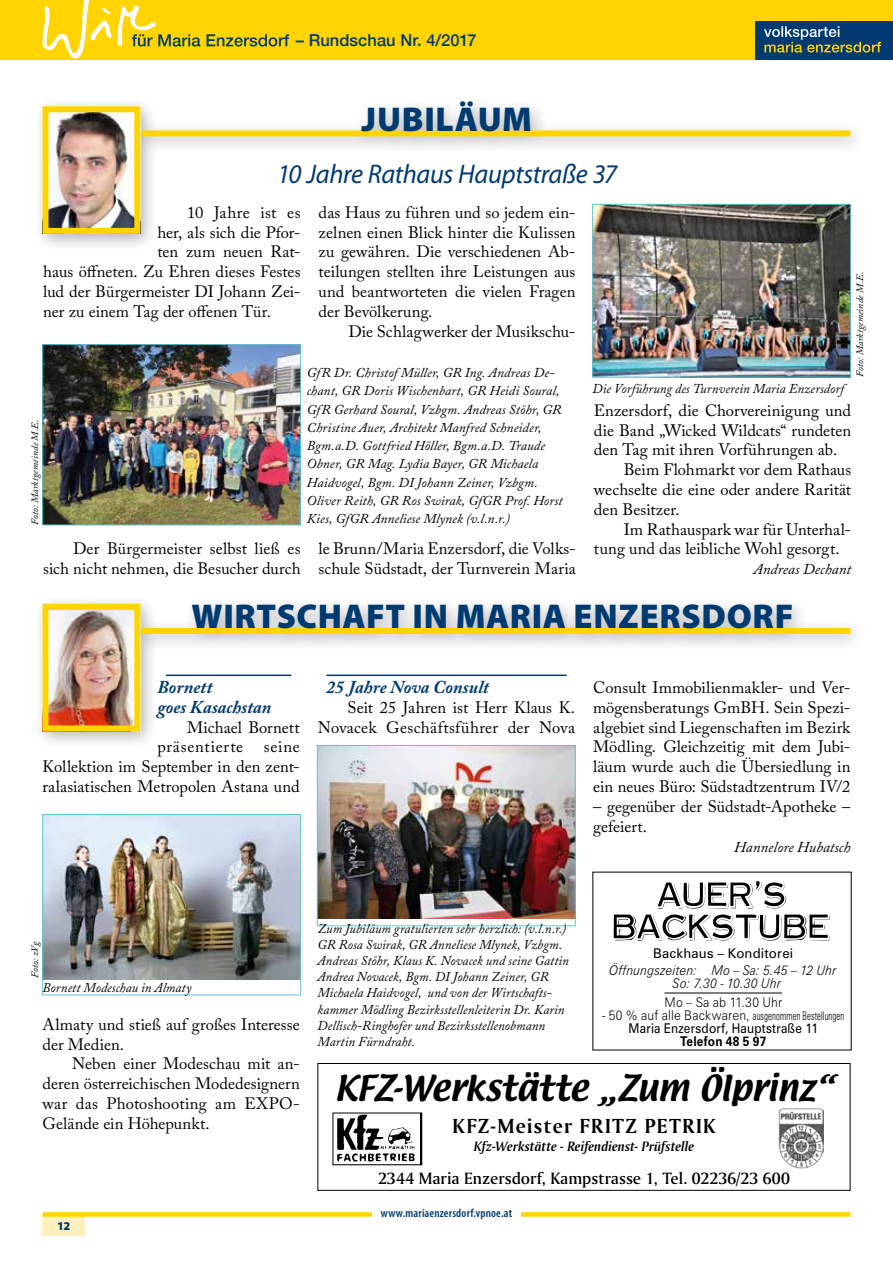
<style>
.page{position:relative;width:893px;height:1263px;background:#fff}
.page>*{position:absolute;margin:0;border:0;box-sizing:border-box;transform-origin:0 0}
.t1{font:900 34.5px "Myriad Pro";letter-spacing:.02em;color:#003a70}
.t2{font:31.5px "Textile";letter-spacing:-.005em;color:#000}
.t3{font:italic 27px "Myriad Pro";letter-spacing:-.015em;color:#003a70}
.t4{font:21.45px "Amerigo BT Bold A";letter-spacing:.065em;color:#000}
.t5{font:italic 700 18px/19.8px "Adobe Caslon Pro";color:#003a70}
.t6{font:17.25px "Amerigo BT Medium A";letter-spacing:.005em;color:#000}
.t7{font:16.5px/19.8px "Adobe Caslon Pro";letter-spacing:.005em;color:#000;text-align:right}
.t8{font:500 16.5px "Helvetica Neue";letter-spacing:.005em;color:#003a70}
.t9{font:italic 15px "Adobe Caslon Pro";color:#000}
.t10{font:14.25px "Amerigo BT Bold Italic A";letter-spacing:.005em;color:#000}
.t11{font:italic 13.5px/16.2px "Adobe Caslon Pro";letter-spacing:.01em;color:#000;scale:.96 1}
.t12{font:italic 13.5px/18.3px "Adobe Caslon Pro";letter-spacing:.01em;color:#000}
.t13{font:italic 300 13.5px/12.8px "Zurich BT";letter-spacing:.015em;color:#000;scale:.9 1}
.t14{font:13.5px "Zurich BT";letter-spacing:.015em;color:#000;scale:.9 1}
.t15{font:13.5px "Zurich BT";letter-spacing:.015em;color:#000}
.t16{font:300 13.5px "Zurich BT";letter-spacing:.015em;color:#000;scale:.9 1}
.t17{font:700 13.5px "Zurich BT";letter-spacing:.015em;color:#000;scale:.9 1}
.t18{font:300 condensed 12px "Zurich BT";letter-spacing:.015em;color:#000;scale:.73 1}
.t19{font:600 condensed 12px "Myriad Pro";letter-spacing:.015em;color:#003a70}
.t20{font:900 12px "Myriad Pro";color:#003a70}
.t21{font:italic 9.75px "Adobe Caslon Pro";letter-spacing:.02em;color:#000}
.s1{font-stretch:normal;font-size:13.5px}
</style>
<div class="page">
<div style="left:0;top:0;width:893px;height:59px;background:#ffd400"></div>
<div style="left:755px;top:21px;width:138px;height:38px;background:#003a70"></div>
<svg style="left:764px;top:26px;width:117px;height:27px"></svg>
<svg style="left:41px;top:0;width:248px;height:60px"></svg>
<div style="left:43px;top:1214px;width:42px;height:21px;background:#fff0bd"></div>
<div style="left:43px;top:1212px;width:807px;height:5px;background:#ffd400"></div>
<div style="left:372px;top:1203px;width:149px;height:20px;background:#fff"></div>
<div style="left:317px;top:1063px;width:533px;height:128px;border:1px solid #000"></div>
<img style="left:337px;top:1115px;width:78px;height:47px">
<div style="left:333px;top:1113px;width:89px;height:52px;border:1px solid #000"></div>
<img style="left:778px;top:1108px;width:45px;height:60px">
<div style="left:32px;top:92px;width:836px;height:160px;background:#000;opacity:.3"></div>
<div style="left:43px;top:130px;width:807px;height:6px;background:#ffd400"></div>
<img style="left:50px;top:113px;width:83px;height:114px">
<div style="left:43px;top:106px;width:97px;height:128px;border:6px solid #ffd400"></div>
<img style="left:594px;top:206px;width:255px;height:169px">
<div style="left:592px;top:204px;width:259px;height:173px;border:1px solid #62c3d0"></div>
<img style="left:45px;top:346px;width:254px;height:177px">
<div style="left:43px;top:344px;width:258px;height:181px;border:1px solid #62c3d0"></div>
<img style="left:45px;top:816px;width:254px;height:163px">
<div style="left:43px;top:814px;width:258px;height:181px;border:1px solid #62c3d0"></div>
<img style="left:319px;top:750px;width:254px;height:168px">
<div style="left:317px;top:745px;width:258px;height:181px;border:1px solid #62c3d0"></div>
<div style="left:32px;top:594px;width:836px;height:156px;background:#000;opacity:.3"></div>
<div style="left:135px;top:628px;width:715px;height:6px;background:#ffd400"></div>
<img style="left:50px;top:611px;width:83px;height:113px">
<div style="left:43px;top:604px;width:97px;height:127px;border:6px solid #ffd400"></div>
<hr style="left:664px;top:993px;width:118px;height:1px;background:#000">
<svg style="left:614px;top:881px;width:216px;height:60px"></svg>
<p class="t8" style="left:296px;top:27px;width:182px">– Rundschau Nr. 4/2017</p>
<h1 class="t1" style="left:362px;top:96px;width:172px">JUBILÄUM</h1>
<h3 class="t3" style="left:277px;top:157px;width:342px">10 Jahre Rathaus Hauptstraße 37</h3>
<p class="t7" style="left:187px;top:202px;width:115px">10 Jahre ist es</p>
<p class="t7" style="left:157px;top:222px;width:145px">her, als sich die Pfor-</p>
<p class="t7" style="left:157px;top:242px;width:145px">ten zum neuen Rat-</p>
<p class="t7" style="left:43px;top:262px;width:259px">haus öffneten. Zu Ehren dieses Festes</p>
<p class="t7" style="left:43px;top:281px;width:259px">lud der Bürgermeister DI Johann Zei-</p>
<p class="t7" style="left:43px;top:301px;width:229px">ner zu einem Tag der offenen Tür.</p>
<p class="t7" style="left:319px;top:202px;width:258px;text-align:justify">das Haus zu führen und so jedem ein&shy;zelnen einen Blick hinter die Kulissen zu gewähren. Die verschiedenen Ab&shy;teilungen stellten ihre Leistungen aus und beantworteten die vielen Fragen der Bevölkerung.</p>
<p class="t7" style="left:348px;top:321px;width:229px">Die Schlagwerker der Musikschu-</p>
<p class="t21" style="left:29px;top:525px;width:107px;rotate:-90deg">Foto: Marktgemeinde M.E.</p>
<p class="t12" style="left:307px;top:363px;width:257px">GfR Dr. Christof Müller, GR Ing. Andreas De&shy;chant, GR Doris Wischenbart, GR Heidi Soural, GfR Gerhard Soural, Vzbgm. Andreas Stöhr, GR Christine Auer, Architekt Manfred Schneider, Bgm.a.D. Gottfried Höller, Bgm.a.D. Traude Obner, GR Mag. Lydia Bayer, GR Michaela Haidvogel, Bgm. DI Johann Zeiner, Vzbgm.<br>Oliver Reith, GR Ros Swirak, GfGR Prof. Horst Kies, GfGR Anneliese Mlynek (v.l.n.r.)</p>
<p class="t7" style="left:43px;top:539px;width:259px">Der Bürgermeister selbst ließ es sich nicht nehmen, die Besucher durch</p>
<p class="t7" style="left:319px;top:539px;width:259px;text-align:left">le Brunn/Maria Enzersdorf, die Volks&shy;schule Südstadt, der Turnverein Maria</p>
<p class="t11" style="left:592px;top:380px;width:264px">Die Vorführung des Turnverein Maria Enzersdorf</p>
<p class="t21" style="left:854px;top:377px;width:107px;rotate:-90deg">Foto: Marktgemeinde M.E.</p>
<p class="t7" style="left:594px;top:400px;width:259px">Enzersdorf, die Chorvereinigung und</p>
<p class="t7" style="left:594px;top:420px;width:259px">die Band „Wicked Wildcats“ rundeten</p>
<p class="t7" style="left:594px;top:440px;width:245px">den Tag mit ihren Vorführungen ab.</p>
<p class="t7" style="left:624px;top:460px;width:229px">Beim Flohmarkt vor dem Rathaus</p>
<p class="t7" style="left:594px;top:479px;width:259px">wechselte die eine oder andere Rarität</p>
<p class="t7" style="left:594px;top:499px;width:87px">den Besitzer.</p>
<p class="t7" style="left:624px;top:519px;width:229px">Im Rathauspark war für Unterhal-</p>
<p class="t7" style="left:594px;top:539px;width:247px">tung und das leibliche Wohl gesorgt.</p>
<p class="t9" style="left:753px;top:560px;width:99px">Andreas Dechant</p>
<h1 class="t1" style="left:192px;top:593px;width:603px">WIRTSCHAFT IN MARIA ENZERSDORF</h1>
<p class="t5" style="left:157px;top:677px;width:115px">Bornett<br>goes Kasachstan</p>
<p class="t7" style="left:43px;top:717px;width:259px">Michael Bornett<br>präsentierte seine<br>Kollektion im September in den zent&shy;ralasiatischen Metropolen Astana und</p>
<p class="t5" style="left:326px;top:677px;width:164px">25 Jahre Nova Consult</p>
<p class="t7" style="left:318px;top:697px;width:259px">Seit 25 Jahren ist Herr Klaus K.<br>Novacek Geschäftsführer der Nova</p>
<p class="t7" style="left:593px;top:677px;width:259px;text-align:justify">Consult Immobilienmakler- und Ver&shy;mögensberatungs GmBH. Sein Spezi&shy;algebiet sind Liegenschaften im Bezirk Mödling. Gleichzeitig mit dem Jubi&shy;läum wurde auch die Übersiedlung in ein neues Büro: Südstadtzentrum IV/2</p>
<p class="t7" style="left:593px;top:796px;width:259px;text-align:left">– gegenüber der Südstadt-Apotheke – gefeiert.</p>
<p class="t9" style="left:734px;top:837px;width:118px">Hannelore Hubatsch</p>
<p class="t21" style="left:29px;top:978px;width:39px;rotate:-90deg">Foto: zVg</p>
<p class="t11" style="left:43px;top:979px;width:156px">Bornett Modeschau in Almaty</p>
<p class="t7" style="left:43px;top:1014px;width:259px;text-align:left">Almaty und stieß auf großes Interesse der Medien.</p>
<p class="t7" style="left:43px;top:1054px;width:259px;text-align:justify;text-indent:30px">Neben einer Modeschau mit an&shy;deren österreichischen Modedesignern war das Photoshooting am EXPO-Gelände ein Höhepunkt.</p>
<p class="t20" style="left:57px;top:1218px;width:15px">12</p>
<p class="t11" style="left:317px;top:920px;width:263px">Zum Jubiläum gratulierten sehr herzlich: (v.l.n.r.)<br>GR Rosa Swirak, GR Anneliese Mlynek, Vzbgm.<br>Andreas Stöhr, Klaus K. Novacek und seine Gattin Andrea Novacek, Bgm. DI Johann Zeiner, GR Michaela Haidvogel, und von der Wirtschafts&shy;kammer Mödling Bezirksstellenleiterin Dr. Karin Dellisch-Ringhofer und Bezirksstellenobmann Martin Fürndraht.</p>
<p class="t15" style="left:653px;top:945px;width:142px">Backhaus – Konditorei</p>
<p class="t13" style="left:673px;top:964px;width:183px;text-indent:-64px">Öffnungszeiten: Mo – Sa: 5.45 – 12 Uhr<br>So: 7.30 - 10.30 Uhr</p>
<p class="t16" style="left:664px;top:994px;width:132px">Mo – Sa ab 11.30 Uhr</p>
<p class="t18" style="left:602px;top:1008px;width:333px"><span class="s1">- 50 % auf alle Backwaren,</span> ausgenommen Bestellungen</p>
<p class="t14" style="left:629px;top:1020px;width:212px">Maria Enzersdorf, Hauptstraße 11</p>
<p class="t17" style="left:680px;top:1032px;width:97px">Telefon 48 5 97</p>
<h2 class="t2" style="left:334px;top:1066px;width:501px">KFZ-Werkstätte „Zum Ölprinz“</h2>
<h3 class="t4" style="left:453px;top:1113px;width:264px">KFZ-Meister FRITZ PETRIK</h3>
<p class="t10" style="left:474px;top:1138px;width:222px">Kfz-Werkstätte - Reifendienst- Prüfstelle</p>
<p class="t6" style="left:378px;top:1168px;width:413px">2344 Maria Enzersdorf, Kampstrasse 1, Tel. 02236/23 600</p>
<p class="t19" style="left:381px;top:1206px;width:133px">www.mariaenzersdorf.vpnoe.at</p>
</div>
